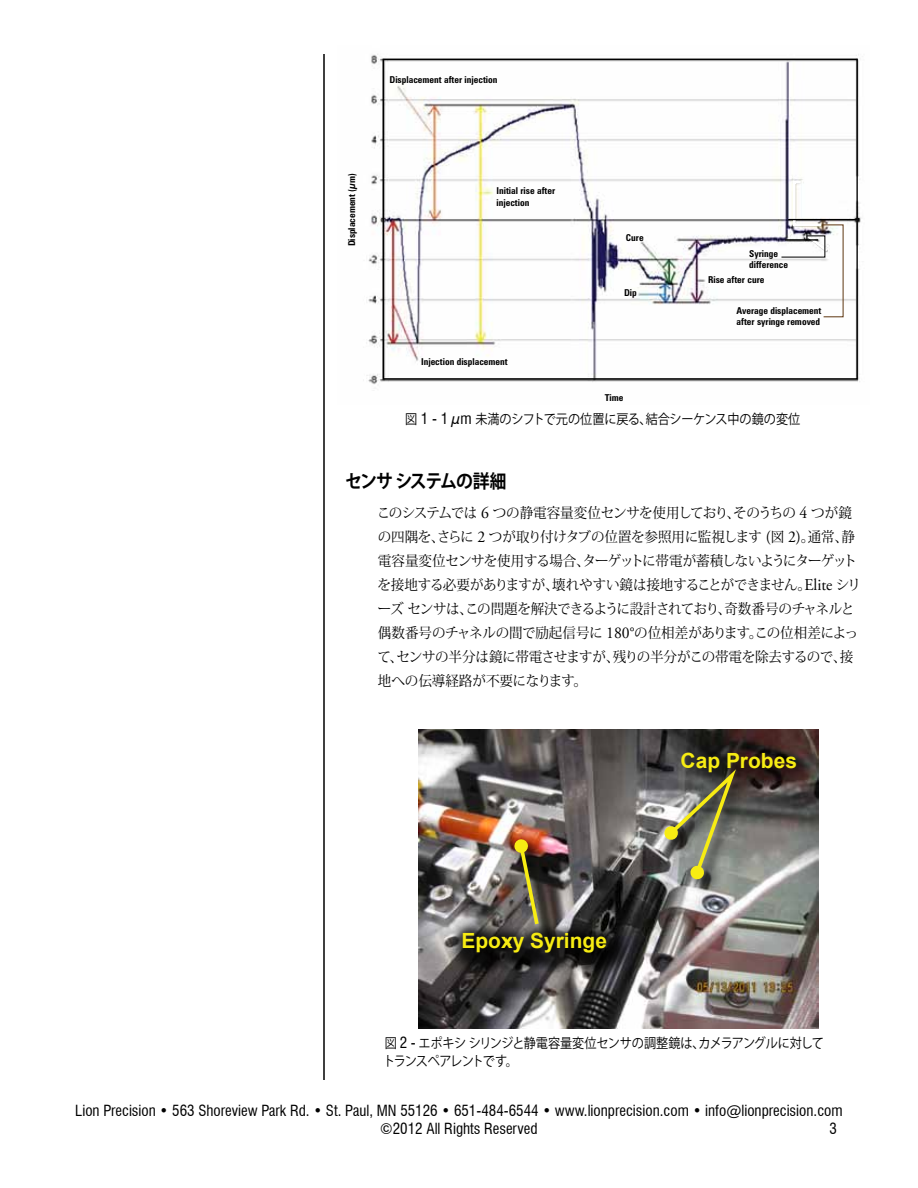
<style>
.page{position:relative;width:918px;height:1188px;background:#fff}
.page>*{position:absolute;margin:0;border:0;box-sizing:border-box;transform-origin:0 0}
.t1{font:700 21px "Arial";color:#f7ec13}
.t2{font:700 18.75px "Koz Go Pr 6 N";letter-spacing:-.075em;color:#000;scale:.9 1}
.t3{font:condensed 15px/18px "Swiss 721 BT";color:#000;text-align:center}
.t4{font:14.25px/24px "Koz Min Pr 6 N";letter-spacing:-.03em;color:#000;scale:.95 1}
.t5{font:13.5px/18px "Koz Go Pr 6 N";letter-spacing:-.04em;color:#000;scale:.9 1}
.t6{font:13.5px "Koz Go Pr 6 N";color:#000;scale:.9 1}
.t7{font:700 condensed 9.45px/11.4px "Zurich BT";color:#000}
.s1{font-family:"Swiss 721 BT";font-stretch:condensed;font-size:15px}
.s2{font-family:"Adobe Garamond Pro";font-size:16.5px}
</style>
<div class="page">
<hr style="left:323px;top:54px;width:2px;height:1026px;background:#000">
<img style="left:418px;top:729px;width:400px;height:300px">
<img style="left:673px;top:742px;width:144px;height:54px">
<img style="left:444px;top:914px;width:193px;height:69px">
<img style="left:448px;top:917px;width:173px;height:54px">
<img style="left:656px;top:761px;width:100px;height:139px">
<svg style="left:664px;top:763px;width:76px;height:117px;background:#7c7c64"></svg>
<img style="left:506px;top:831px;width:52px;height:114px">
<svg style="left:514px;top:839px;width:27px;height:89px;background:#76673f"></svg>
<img style="left:366px;top:54px;width:495px;height:331px">
<div style="left:383px;top:59px;width:475px;height:321px;border:1px solid #000"></div>
<hr style="left:788px;top:219px;width:69px;height:1px;background:#000">
<svg style="left:780px;top:180px;width:64px;height:138px"></svg>
<p class="t7" style="left:390px;top:74px;width:110px">Displacement after injection</p>
<p class="t7" style="left:346px;top:246px;width:75px;rotate:-90deg">Displacement (µm)</p>
<p class="t7" style="left:497px;top:185px;width:60px">Initial rise after injection</p>
<p class="t7" style="left:421px;top:355px;width:88px">Injection displacement</p>
<p class="t7" style="left:626px;top:232px;width:19px">Cure</p>
<p class="t7" style="left:624px;top:287px;width:14px">Dip</p>
<p class="t7" style="left:605px;top:392px;width:20px">Time</p>
<p class="t7" style="left:749px;top:247px;width:40px">Syringe difference</p>
<p class="t7" style="left:737px;top:305px;width:86px">Average displacement after syringe removed</p>
<p class="t7" style="left:708px;top:274px;width:58px">Rise after cure</p>
<p class="t6" style="left:405px;top:411px;width:441px">図 <span class="s1">1 - 1 µm</span> 未満のシフトで元の位置に戻る、結合シーケンス中の鏡の変位</p>
<h2 class="t2" style="left:345px;top:470px;width:181px">センサ システムの詳細</h2>
<p class="t4" style="left:377px;top:501px;width:511px">このシステムでは <span class="s2">6</span> つの静電容量変位センサを使用しており、そのうちの <span class="s2">4</span> つが鏡の四隅を、さらに <span class="s2">2</span> つが取り付けタブの位置を参照用に監視します <span class="s2">(</span>図 <span class="s2">2)</span>。通常、静電容量変位センサを使用する場合、ターゲットに帯電が蓄積しないようにターゲットを接地する必要がありますが、壊れやすい鏡は接地することができません。<span class="s2">Elite</span> シリーズ センサは、この問題を解決できるように設計されており、奇数番号のチャネルと偶数番号のチャネルの間で励起信号に <span class="s2">180°</span>の位相差があります。この位相差によって、センサの半分は鏡に帯電させますが、残りの半分がこの帯電を除去するので、接地への伝導経路が不要になります。</p>
<h1 class="t1" style="left:461px;top:927px;width:147px">Epoxy Syringe</h1>
<h1 class="t1" style="left:681px;top:746px;width:118px">Cap Probes</h1>
<p class="t5" style="left:383px;top:1034px;width:491px">図 <span class="s1">2 -</span> エポキシ シリンジと静電容量変位センサの調整鏡は、カメラアングルに対してトランスペアレントです。</p>
<p class="t3" style="left:75px;top:1102px;width:769px">Lion Precision • 563 Shoreview Park Rd. • St. Paul, MN 55126 • 651-484-6544 • www.lionprecision.com • info@lionprecision.com ©2012 All Rights Reserved</p>
<p class="t3" style="left:830px;top:1119px;width:9px">3</p>
</div>
